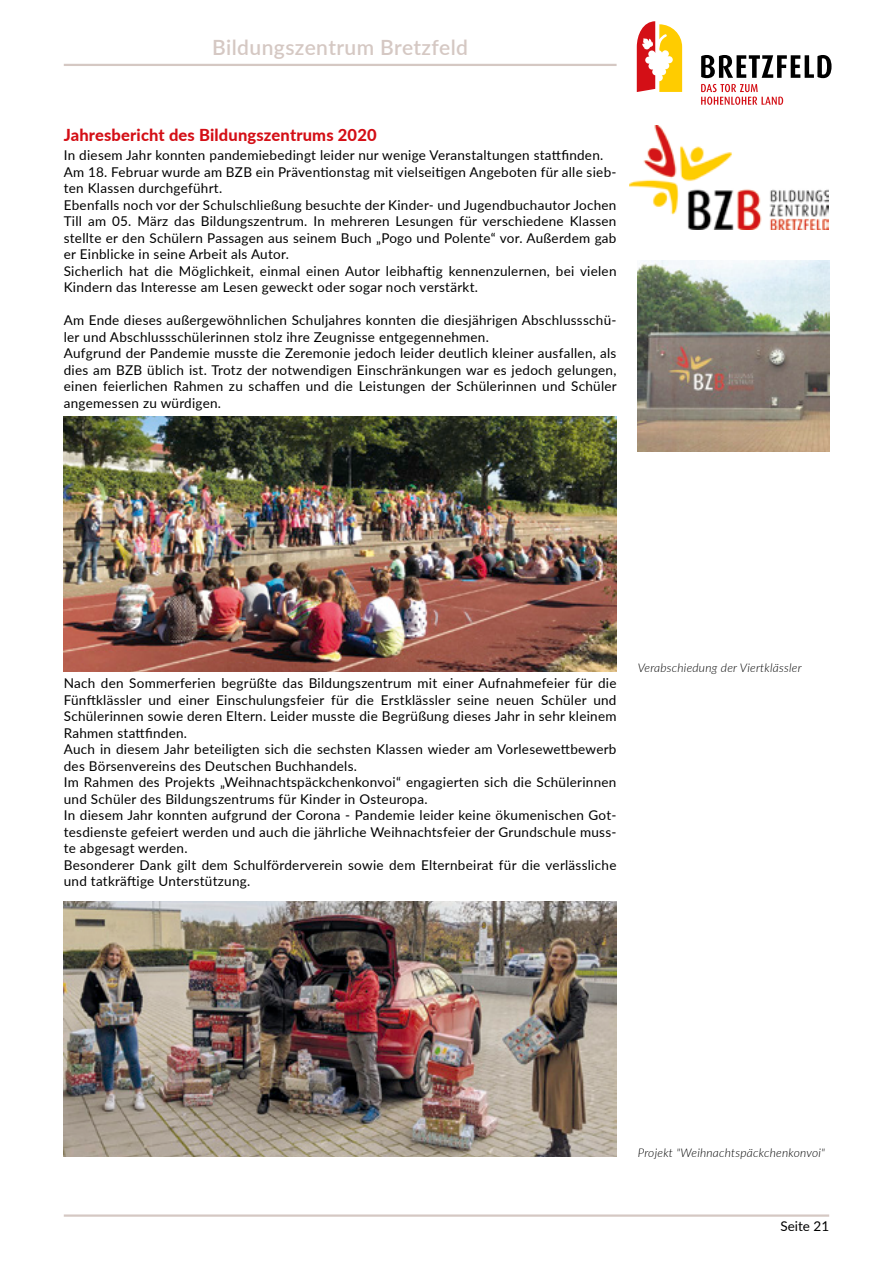
<style>
.page{position:relative;width:893px;height:1263px;background:#fff}
.page>*{position:absolute;margin:0;border:0;box-sizing:border-box;transform-origin:0 0}
.t1{font:600 21px "Lato";letter-spacing:.02em;color:#d5c8c3}
.t2{font:800 16.5px "Lato";letter-spacing:.01em;color:#d40f16}
.t3{font:13.5px/16.5px "Lato";letter-spacing:.02em;color:#000}
.t4{font:italic 300 12px "Lato";letter-spacing:.02em;color:#000}
</style>
<div class="page">
<hr style="left:64px;top:1214px;width:765px;height:3px;background:#d5c8c3">
<svg style="left:637px;top:21px;width:45px;height:71px"></svg>
<svg style="left:701px;top:55px;width:130px;height:23px"></svg>
<svg style="left:701px;top:84px;width:82px;height:21px"></svg>
<hr style="left:64px;top:64px;width:553px;height:2px;background:#d5c8c3">
<img style="left:629px;top:125px;width:200px;height:104px">
<img style="left:638px;top:260px;width:191px;height:192px">
<img style="left:64px;top:417px;width:553px;height:255px">
<img style="left:64px;top:901px;width:553px;height:256px">
<h1 class="t1" style="left:212px;top:32px;width:257px">Bildungszentrum Bretzfeld</h1>
<p class="t2" style="left:64px;top:123px;width:314px">Jahresbericht des Bildungszentrums 2020</p>
<p class="t3" style="left:64px;top:147px;width:554px">In diesem Jahr konnten pandemiebedingt leider nur wenige Veranstaltungen stattfinden.<br>Am 18. Februar wurde am BZB ein Präventionstag mit vielseitigen Angeboten für alle sieb&shy;ten Klassen durchgeführt.<br>Ebenfalls noch vor der Schulschließung besuchte der Kinder- und Jugendbuchautor Jochen Till am 05. März das Bildungszentrum. In mehreren Lesungen für verschiedene Klassen stellte er den Schülern Passagen aus seinem Buch „Pogo und Polente“ vor. Außerdem gab er Einblicke in seine Arbeit als Autor.<br>Sicherlich hat die Möglichkeit, einmal einen Autor leibhaftig kennenzulernen, bei vielen Kindern das Interesse am Lesen geweckt oder sogar noch verstärkt.</p>
<p class="t3" style="left:64px;top:312px;width:554px">Am Ende dieses außergewöhnlichen Schuljahres konnten die diesjährigen Abschlussschü&shy;ler und Abschlussschülerinnen stolz ihre Zeugnisse entgegennehmen.<br>Aufgrund der Pandemie musste die Zeremonie jedoch leider deutlich kleiner ausfallen, als dies am BZB üblich ist. Trotz der notwendigen Einschränkungen war es jedoch gelungen, einen feierlichen Rahmen zu schaffen und die Leistungen der Schülerinnen und Schüler angemessen zu würdigen.</p>
<p class="t3" style="left:64px;top:675px;width:554px">Nach den Sommerferien begrüßte das Bildungszentrum mit einer Aufnahmefeier für die Fünftklässler und einer Einschulungsfeier für die Erstklässler seine neuen Schüler und Schülerinnen sowie deren Eltern. Leider musste die Begrüßung dieses Jahr in sehr kleinem Rahmen stattfinden.<br>Auch in diesem Jahr beteiligten sich die sechsten Klassen wieder am Vorlesewettbewerb des Börsenvereins des Deutschen Buchhandels.<br>Im Rahmen des Projekts „Weihnachtspäckchenkonvoi“ engagierten sich die Schülerinnen und Schüler des Bildungszentrums für Kinder in Osteuropa.<br>In diesem Jahr konnten aufgrund der Corona - Pandemie leider keine ökumenischen Got&shy;tesdienste gefeiert werden und auch die jährliche Weihnachtsfeier der Grundschule muss&shy;te abgesagt werden.<br>Besonderer Dank gilt dem Schulförderverein sowie dem Elternbeirat für die verlässliche und tatkräftige Unterstützung.</p>
<p class="t4" style="left:638px;top:659px;width:165px">Verabschiedung der Viertklässler</p>
<p class="t4" style="left:638px;top:1144px;width:189px">Projekt "Weihnachtspäckchenkonvoi"</p>
<p class="t3" style="left:780px;top:1217px;width:50px">Seite 21</p>
</div>
